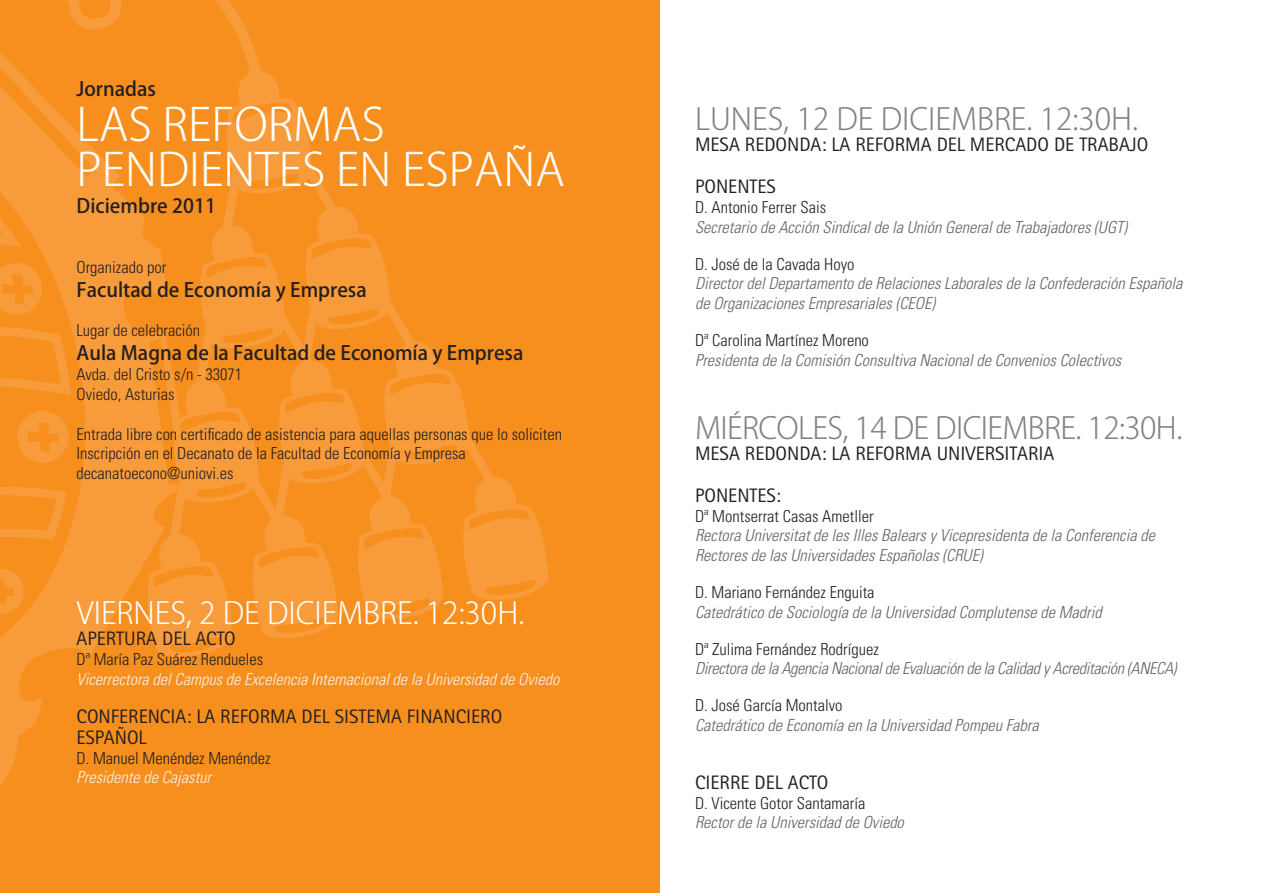
<style>
.page{position:relative;width:1263px;height:893px;background:#fff}
.page>*{position:absolute;margin:0;border:0;box-sizing:border-box;transform-origin:0 0}
.t1{font:300 45px/45px "Koz Go Pro";color:#fff}
.t2{font:300 30px "Koz Go Pro";letter-spacing:-.02em;color:#808285}
.t3{font:300 30px "Koz Go Pro";color:#fff}
.t4{font:300 30px "Koz Go Pro";color:#808285}
.t5{font:19.5px/42px "Rotis Sans Serif Std";color:#231f20}
.t6{font:500 19.5px "Koz Go Pro";color:#231f20}
.t7{font:italic 300 condensed 16.5px/19.8px "Univers LT Std";color:#636466}
.t8{font:300 condensed 16.5px/19.8px "Univers LT Std";color:#231f20}
.t9{font:italic 300 condensed 16.5px "Univers LT Std";color:#fff1e2}
.t10{font:italic 300 condensed 16.5px "Univers LT Std";letter-spacing:-.02em;color:#636466}
</style>
<div class="page">
<div style="left:0;top:0;width:659px;height:893px;background:#f78f1e"></div>
<svg style="left:68px;top:0;width:193px;height:70px"></svg>
<svg style="left:180px;top:70px;width:368px;height:587px"></svg>
<svg style="left:0;top:18px;width:180px;height:767px"></svg>
<p class="t6" style="left:77px;top:77px;width:81px">Jornadas</p>
<h1 class="t1" style="left:77px;top:103px;width:490px">LAS REFORMAS<br>PENDIENTES EN ESPAÑA</h1>
<p class="t6" style="left:77px;top:194px;width:141px">Diciembre 2011</p>
<p class="t8" style="left:77px;top:257px;width:91px">Organizado por</p>
<p class="t6" style="left:77px;top:277px;width:292px">Facultad de Economía y Empresa</p>
<p class="t8" style="left:77px;top:321px;width:125px">Lugar de celebración</p>
<p class="t6" style="left:77px;top:341px;width:448px">Aula Magna de la Facultad de Economía y Empresa</p>
<p class="t8" style="left:77px;top:365px;width:167px">Avda. del Cristo s/n - 33071<br>Oviedo, Asturias</p>
<p class="t8" style="left:77px;top:424px;width:487px">Entrada libre con certificado de asistencia para aquellas personas que lo soliciten<br>Inscripción en el Decanato de la Facultad de Economía y Empresa decanatoecono@uniovi.es</p>
<h2 class="t3" style="left:77px;top:593px;width:449px">VIERNES, 2 DE DICIEMBRE. 12:30H.</h2>
<p class="t5" style="left:77px;top:618px;width:161px">APERTURA DEL ACTO</p>
<p class="t8" style="left:77px;top:649px;width:188px">Dª María Paz Suárez Rendueles</p>
<p class="t9" style="left:77px;top:669px;width:484px">Vicerrectora del Campus de Excelencia Internacional de la Universidad de Oviedo</p>
<p class="t5" style="left:77px;top:706px;width:427px;line-height:21px">CONFERENCIA: LA REFORMA DEL SISTEMA FINANCIERO<br>ESPAÑOL</p>
<p class="t8" style="left:77px;top:748px;width:196px">D. Manuel Menéndez Menéndez</p>
<p class="t9" style="left:77px;top:768px;width:136px">Presidente de Cajastur</p>
<h2 class="t4" style="left:695px;top:100px;width:444px">LUNES, 12 DE DICIEMBRE. 12:30H.</h2>
<p class="t5" style="left:695px;top:124px;width:455px">M ESA REDONDA: LA REFORMA DEL MERCADO DE TRABAJO<br>PONENTES</p>
<p class="t8" style="left:695px;top:197px;width:133px">D. Antonio Ferrer Sais</p>
<p class="t7" style="left:695px;top:217px;width:434px">Secretario de Acción Sindical de la Unión General de Trabajadores (UGT)</p>
<p class="t8" style="left:695px;top:254px;width:161px">D. José de la Cavada Hoyo</p>
<p class="t7" style="left:695px;top:274px;width:489px">Director del Departamento de Relaciones Laborales de la Confederación Española de Organizaciones Empresariales (CEOE)</p>
<p class="t8" style="left:695px;top:330px;width:175px">Dª Carolina Martínez Moreno</p>
<p class="t7" style="left:695px;top:350px;width:427px">Presidenta de la Comisión Consultiva Nacional de Convenios Colectivos</p>
<h2 class="t2" style="left:695px;top:408px;width:489px">MIÉRCOLES, 14 DE DICIEMBRE. 12:30H.</h2>
<p class="t5" style="left:695px;top:432px;width:361px">M ESA REDONDA: LA REFORMA UNIVERSITARIA<br>PONENTES:</p>
<p class="t8" style="left:695px;top:506px;width:180px">Dª Montserrat Casas Ametller</p>
<p class="t7" style="left:695px;top:526px;width:461px">Rectora Universitat de les Illes Balears y Vicepresidenta de la Conferencia de<br>Rectores de las Universidades Españolas (CRUE)</p>
<p class="t8" style="left:695px;top:582px;width:181px">D. Mariano Fernández Enguita</p>
<p class="t7" style="left:695px;top:602px;width:408px">Catedrático de Sociología de la Universidad Complutense de Madrid</p>
<p class="t8" style="left:695px;top:639px;width:185px">Dª Zulima Fernández Rodríguez</p>
<p class="t10" style="left:695px;top:659px;width:483px">Directora de la Agencia Nacional de Evaluación de la Calidad y Acreditación (ANECA)</p>
<p class="t8" style="left:695px;top:695px;width:149px">D. José García Montalvo</p>
<p class="t7" style="left:695px;top:715px;width:345px">Catedrático de Economía en la Universidad Pompeu Fabra</p>
<p class="t5" style="left:695px;top:761px;width:135px">CIERRE DEL ACTO</p>
<p class="t8" style="left:695px;top:793px;width:172px">D. Vicente Gotor Santamaría</p>
<p class="t7" style="left:695px;top:813px;width:210px">Rector de la Universidad de Oviedo</p>
</div>
